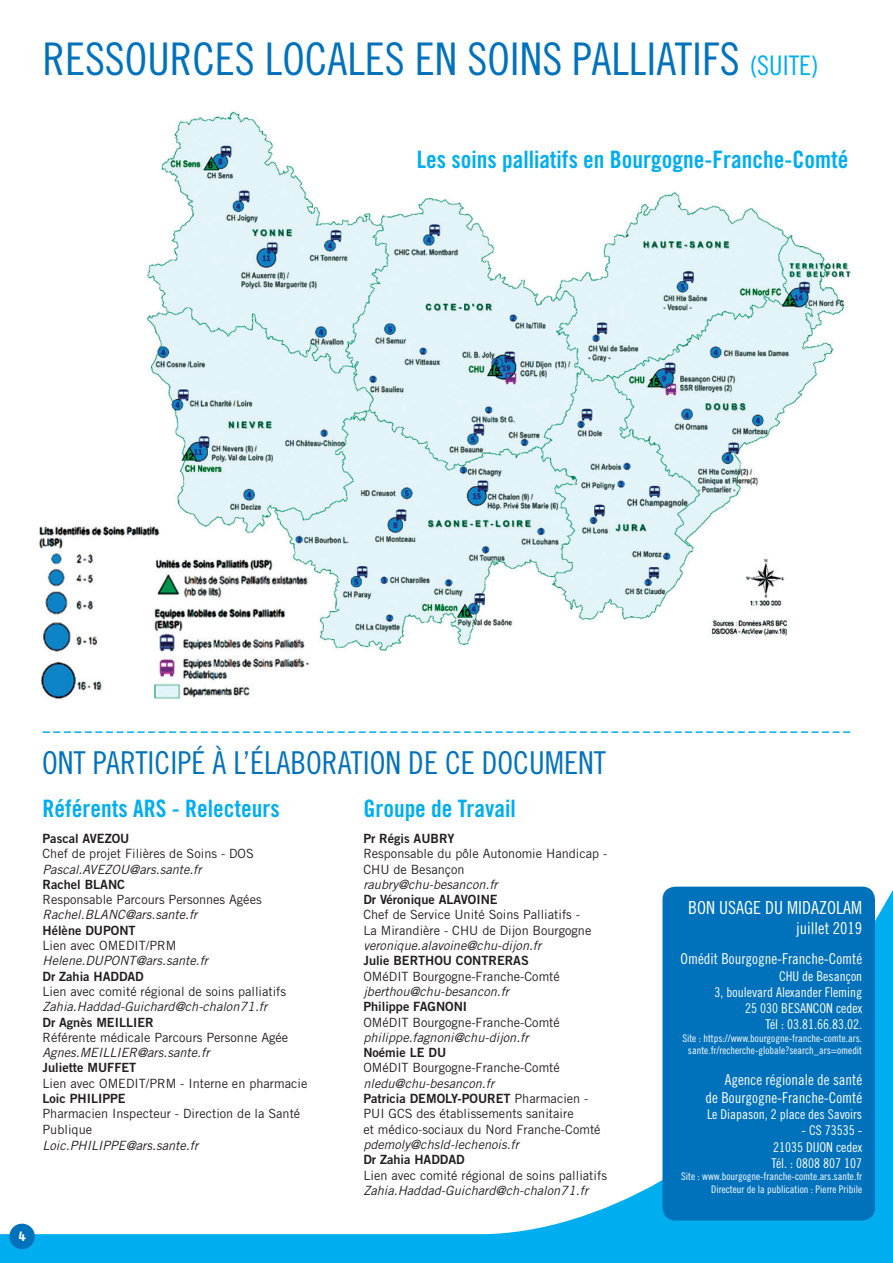
<style>
.page{position:relative;width:893px;height:1263px;background:#fff}
.page>*{position:absolute;margin:0;border:0;box-sizing:border-box;transform-origin:0 0}
.t1{font:45px "Trade Gothic LT Std Cn 18";color:#0072bc}
.t2{font:31.5px "Trade Gothic LT Std Cn 18";color:#0072bc}
.t3{font:24px "Trade Gothic LT Std Bd Cn 20";color:#00aeef}
.t4{font:18px "Trade Gothic LT Std Cn 18";color:#fff}
.t5{font:16.5px "Trade Gothic LT Std Cn 18";color:#fff}
.t6{font:15px/18px "Trade Gothic LT Std Cn 18";color:#fff;text-align:right}
.t7{font:13.5px/16.2px "Trade Gothic LT Std Cn 18";color:#fff;text-align:right}
.t8{font:700 13.5px "Alwyn New";color:#fff}
.t9{font:12.75px/15.3px "Trade Gothic LT Std";color:#231f20}
.t10{font:italic 12.75px "Trade Gothic LT Std";color:#231f20}
.t11{font:12.75px "Trade Gothic LT Std Bd 2";color:#231f20}
.t12{font:10.5px/12.6px "Trade Gothic LT Std Cn 18";color:#fff;text-align:center}
.s1{font-size:27px;color:#00aeef}
.s2{font-family:"Trade Gothic LT Std"}
</style>
<div class="page">
<svg style="left:0;top:732px;width:893px;height:531px"></svg>
<img style="left:39px;top:111px;width:812px;height:621px">
<div style="left:662px;top:887px;width:213px;height:333px;background:#0072bc;border-radius:13px"></div>
<div style="left:9px;top:1224px;width:26px;height:25px;background:#0072bc;border-radius:50%"></div>
<svg style="left:43px;top:731px;width:807px;height:2px"></svg>
<h1 class="t1" style="left:43px;top:32px;width:778px">RESSOURCES LOCALES EN SOINS PALLIATIFS <span class="s1">(SUITE)</span></h1>
<h3 class="t3" style="left:417px;top:145px;width:433px">Les soins palliatifs en Bourgogne-Franche-Comté</h3>
<p class="t8" style="left:19px;top:1228px;width:9px">4</p>
<h2 class="t2" style="left:42px;top:744px;width:565px">ONT PARTICIPÉ À L’ÉLABORATION DE CE DOCUMENT</h2>
<h3 class="t3" style="left:43px;top:794px;width:239px">Référents ARS - Relecteurs</h3>
<p class="t11" style="left:43px;top:830px;width:89px">Pascal AVEZOU</p>
<p class="t9" style="left:43px;top:846px;width:213px">Chef de projet Filières de Soins - DOS</p>
<p class="t10" style="left:43px;top:861px;width:161px">Pascal.AVEZOU@ars.sante.fr</p>
<p class="t11" style="left:43px;top:876px;width:84px">Rachel BLANC</p>
<p class="t9" style="left:43px;top:892px;width:221px">Responsable Parcours Personnes Agées</p>
<p class="t10" style="left:43px;top:907px;width:157px">Rachel.BLANC@ars.sante.fr</p>
<p class="t11" style="left:43px;top:922px;width:95px">Hélène DUPONT</p>
<p class="t9" style="left:43px;top:938px;width:135px">Lien avec OMEDIT/PRM</p>
<p class="t10" style="left:43px;top:953px;width:167px">Helene.DUPONT@ars.sante.fr</p>
<p class="t11" style="left:43px;top:968px;width:103px">Dr Zahia HADDAD</p>
<p class="t9" style="left:43px;top:983px;width:245px">Lien avec comité régional de soins palliatifs</p>
<p class="t10" style="left:43px;top:999px;width:226px">Zahia.Haddad-Guichard@ch-chalon71.fr</p>
<p class="t11" style="left:43px;top:1014px;width:113px">Dr Agnès MEILLIER</p>
<p class="t9" style="left:43px;top:1029px;width:247px">Référente médicale Parcours Personne Agée</p>
<p class="t10" style="left:43px;top:1045px;width:169px">Agnes.MEILLIER@ars.sante.fr</p>
<p class="t11" style="left:43px;top:1060px;width:95px">Juliette MUFFET</p>
<p class="t9" style="left:43px;top:1075px;width:266px">Lien avec OMEDIT/PRM - Interne en pharmacie</p>
<p class="t11" style="left:43px;top:1090px;width:85px">Loic PHILIPPE</p>
<p class="t9" style="left:43px;top:1106px;width:259px">Pharmacien Inspecteur - Direction de la Santé<br>Publique</p>
<p class="t10" style="left:43px;top:1137px;width:157px">Loic.PHILIPPE@ars.sante.fr</p>
<h3 class="t3" style="left:363px;top:794px;width:154px">Groupe de Travail</h3>
<p class="t11" style="left:363px;top:830px;width:93px">Pr Régis AUBRY</p>
<p class="t9" style="left:363px;top:846px;width:246px">Responsable du pôle Autonomie Handicap -<br>CHU de Besançon</p>
<p class="t10" style="left:363px;top:876px;width:136px">raubry@chu-besancon.fr</p>
<p class="t11" style="left:363px;top:892px;width:136px">Dr Véronique ALAVOINE</p>
<p class="t9" style="left:363px;top:907px;width:230px">Chef de Service Unité Soins Palliatifs -<br>La Mirandière - CHU de Dijon Bourgogne</p>
<p class="t10" style="left:363px;top:938px;width:180px">veronique.alavoine@chu-dijon.fr</p>
<p class="t11" style="left:363px;top:953px;width:167px">Julie BERTHOU CONTRERAS</p>
<p class="t9" style="left:363px;top:968px;width:198px">OMéDIT Bourgogne-Franche-Comté</p>
<p class="t10" style="left:363px;top:984px;width:147px">jberthou@chu-besancon.fr</p>
<p class="t11" style="left:363px;top:999px;width:105px">Philippe FAGNONI</p>
<p class="t9" style="left:363px;top:1014px;width:198px">OMéDIT Bourgogne-Franche-Comté</p>
<p class="t10" style="left:363px;top:1029px;width:167px">philippe.fagnoni@chu-dijon.fr</p>
<p class="t11" style="left:363px;top:1045px;width:84px">Noémie LE DU</p>
<p class="t9" style="left:363px;top:1060px;width:198px">OMéDIT Bourgogne-Franche-Comté</p>
<p class="t10" style="left:363px;top:1075px;width:132px">nledu@chu-besancon.fr</p>
<p class="t11" style="left:363px;top:1090px;width:227px">Patricia DEMOLY-POURET <span class="s2">Pharmacien -</span></p>
<p class="t9" style="left:363px;top:1106px;width:239px">PUI GCS des établissements sanitaire<br>et médico-sociaux du Nord Franche-Comté</p>
<p class="t10" style="left:363px;top:1137px;width:157px">pdemoly@chsld-lechenois.fr</p>
<p class="t11" style="left:363px;top:1152px;width:103px">Dr Zahia HADDAD</p>
<p class="t9" style="left:363px;top:1167px;width:245px">Lien avec comité régional de soins palliatifs</p>
<p class="t10" style="left:363px;top:1182px;width:226px">Zahia.Haddad-Guichard@ch-chalon71.fr</p>
<h3 class="t4" style="left:688px;top:897px;width:175px">BON USAGE DU MIDAZOLAM</h3>
<p class="t5" style="left:796px;top:918px;width:67px">juillet 2019</p>
<p class="t6" style="left:681px;top:950px;width:183px">Omédit Bourgogne-Franche-Comté</p>
<p class="t7" style="left:714px;top:967px;width:149px">CHU de Besançon<br>3, boulevard Alexander Fleming<br>25 030 BESANCON cedex<br>Tél : 03.81.66.83.02.</p>
<p class="t12" style="left:682px;top:1031px;width:181px">Site : https://www.bourgogne-franche-comte.ars. sante.fr/recherche-globale?search_ars=omedit</p>
<p class="t6" style="left:706px;top:1070px;width:158px">Agence régionale de santé<br>de Bourgogne-Franche-Comté</p>
<p class="t7" style="left:707px;top:1106px;width:157px">Le Diapason, 2 place des Savoirs</p>
<p class="t7" style="left:771px;top:1122px;width:92px;text-align:justify;text-indent:30px">- CS 73535 - 21035 DIJON cedex Tél. : 0808 807 107</p>
<p class="t12" style="left:681px;top:1170px;width:182px;text-align:right">Site : www.bourgogne-franche-comte.ars.sante.fr<br>Directeur de la publication : Pierre Pribile</p>
</div>
